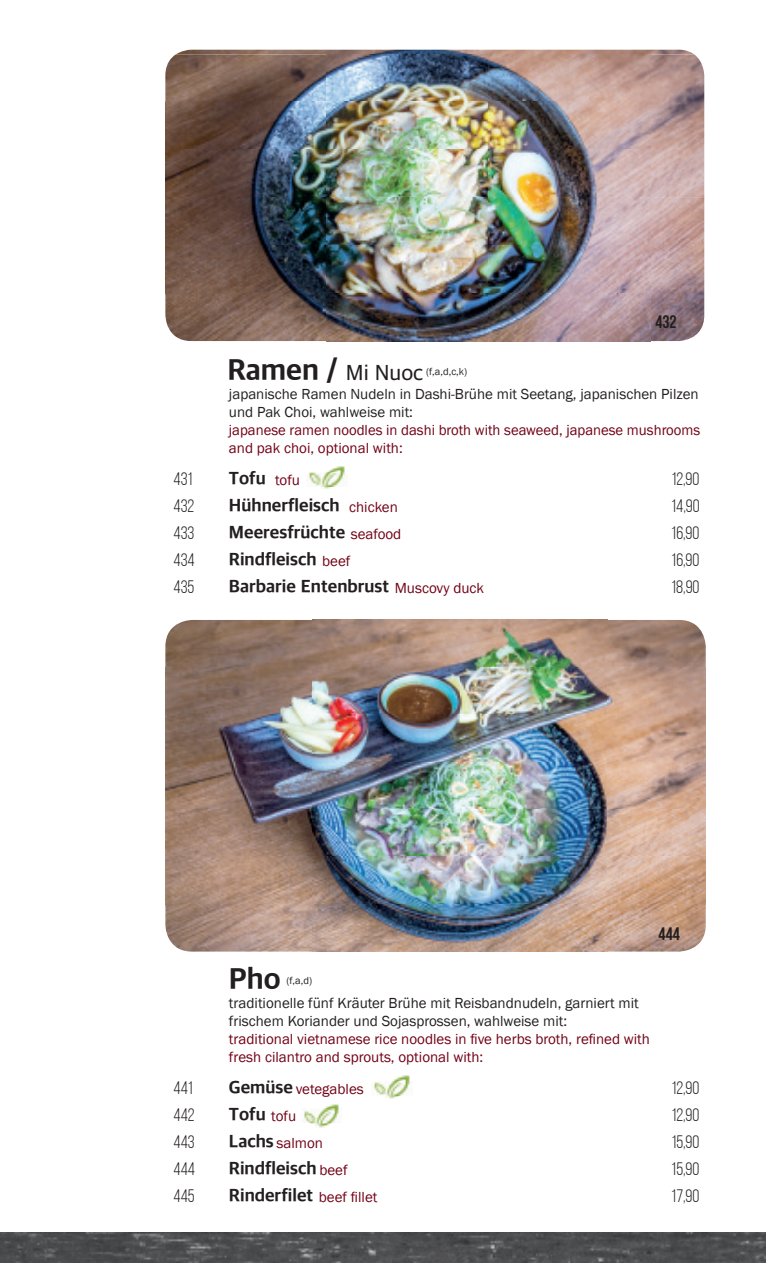
<style>
.page{position:relative;width:766px;height:1263px;background:#fff}
.page>*{position:absolute;margin:0;border:0;box-sizing:border-box;transform-origin:0 0}
.t1{font:800 18px "Apple SD Gothic Neo";color:#231f20}
.t2{font:18px "Bebas Neue";color:#231f20}
.t3{font:700 18px "Bebas Neue";color:#231f20}
.t4{font:15px/18px "Franklin Gothic";color:#720015}
.t5{font:15px/18px "Franklin Gothic";color:#231f20}
.t6{font:10.5px "Franklin Gothic";color:#231f20}
.s1{font-family:"Apple SD Gothic Neo";font-weight:800;font-size:30px}
.s2{font-family:"Apple SD Gothic Neo";font-weight:500;font-size:22.5px}
.s3{font-family:"Franklin Gothic";font-weight:400;font-size:15px;color:#720015}
.s4{font-family:"Apple SD Gothic Neo";font-weight:800;font-size:18px;color:#231f20}
</style>
<div class="page">
<img style="left:182px;top:904px;width:22px;height:48px">
<img style="left:664px;top:73px;width:42px;height:879px">
<img style="left:312px;top:341px;width:339px;height:279px">
<img style="left:347px;top:472px;width:351px;height:14px">
<img style="left:0;top:1233px;width:765px;height:30px">
<img style="left:176px;top:50px;width:518px;height:4px">
<img style="left:165px;top:54px;width:539px;height:287px">
<img style="left:165px;top:620px;width:540px;height:284px">
<img style="left:165px;top:904px;width:17px;height:46px">
<img style="left:312px;top:904px;width:393px;height:47px">
<img style="left:386px;top:1075px;width:24px;height:24px">
<img style="left:374px;top:1081px;width:37px;height:14px">
<img style="left:310px;top:463px;width:37px;height:28px">
<img style="left:309px;top:472px;width:38px;height:14px">
<img style="left:305px;top:1104px;width:34px;height:24px">
<img style="left:302px;top:1108px;width:40px;height:14px">
<p class="t3" style="left:655px;top:311px;width:23px">432</p>
<p class="t6" style="left:227px;top:365px;width:241px"><span class="s1">Ramen /</span> <span class="s2">Mi Nuoc</span> (f,a,d,c,k)</p>
<p class="t5" style="left:229px;top:386px;width:471px">japanische Ramen Nudeln in Dashi-Brühe mit Seetang, japanischen Pilzen und Pak Choi, wahlweise mit:</p>
<p class="t4" style="left:229px;top:422px;width:472px">japanese ramen noodles in dashi broth with seaweed, japanese mushrooms and pak choi, optional with:</p>
<p class="t2" style="left:173px;top:469px;width:21px">431</p>
<p class="t1" style="left:229px;top:468px;width:73px">Tofu <span class="s3">tofu</span></p>
<p class="t2" style="left:671px;top:469px;width:29px">12,90</p>
<p class="t2" style="left:173px;top:496px;width:22px">432</p>
<p class="t1" style="left:229px;top:495px;width:170px">H+hnerfleisch <span class="s3">chicken</span></p>
<p class="t2" style="left:671px;top:496px;width:30px">14,90</p>
<p class="t2" style="left:173px;top:523px;width:22px">433</p>
<p class="t1" style="left:229px;top:522px;width:174px">Meeresfr+chte <span class="s3">seafood</span></p>
<p class="t2" style="left:671px;top:523px;width:30px">16,90</p>
<p class="t2" style="left:173px;top:550px;width:23px">434</p>
<p class="t1" style="left:229px;top:549px;width:123px">Rindfleisch <span class="s3">beef</span></p>
<p class="t2" style="left:671px;top:550px;width:30px">16,90</p>
<p class="t2" style="left:173px;top:577px;width:22px">435</p>
<p class="t1" style="left:229px;top:576px;width:256px">Barbarie Entenbrust <span class="s3">Muscovy duck</span></p>
<p class="t2" style="left:671px;top:577px;width:30px">18,90</p>
<p class="t3" style="left:658px;top:924px;width:23px">444</p>
<p class="t6" style="left:229px;top:974px;width:85px"><span class="s1">Pho</span> (f,a,d)</p>
<p class="t5" style="left:229px;top:995px;width:411px">traditionelle fünf Kräuter Brühe mit Reisbandnudeln, garniert mit frischem Koriander und Sojasprossen, wahlweise mit:</p>
<p class="t4" style="left:229px;top:1031px;width:422px">traditional vietnamese rice noodles in five herbs broth, refined with fresh cilantro and sprouts, optional with:</p>
<p class="t2" style="left:173px;top:1078px;width:21px">441</p>
<p class="t4" style="left:229px;top:1080px;width:136px"><span class="s4">Gem+se</span> vetegables</p>
<p class="t2" style="left:671px;top:1078px;width:29px">12,90</p>
<p class="t2" style="left:173px;top:1105px;width:23px">442</p>
<p class="t1" style="left:229px;top:1105px;width:69px">Tofu <span class="s3">tofu</span></p>
<p class="t2" style="left:671px;top:1105px;width:29px">12,90</p>
<p class="t2" style="left:173px;top:1132px;width:23px">443</p>
<p class="t4" style="left:229px;top:1134px;width:96px"><span class="s4">Lachs</span> salmon</p>
<p class="t2" style="left:671px;top:1132px;width:30px">15,90</p>
<p class="t2" style="left:173px;top:1159px;width:23px">444</p>
<p class="t1" style="left:229px;top:1159px;width:120px">Rindfleisch <span class="s3">beef</span></p>
<p class="t2" style="left:671px;top:1159px;width:30px">15,90</p>
<p class="t2" style="left:173px;top:1186px;width:23px">445</p>
<p class="t1" style="left:229px;top:1186px;width:150px">Rinderfilet <span class="s3">beef fillet</span></p>
<p class="t2" style="left:671px;top:1186px;width:30px">17,90</p>
</div>
